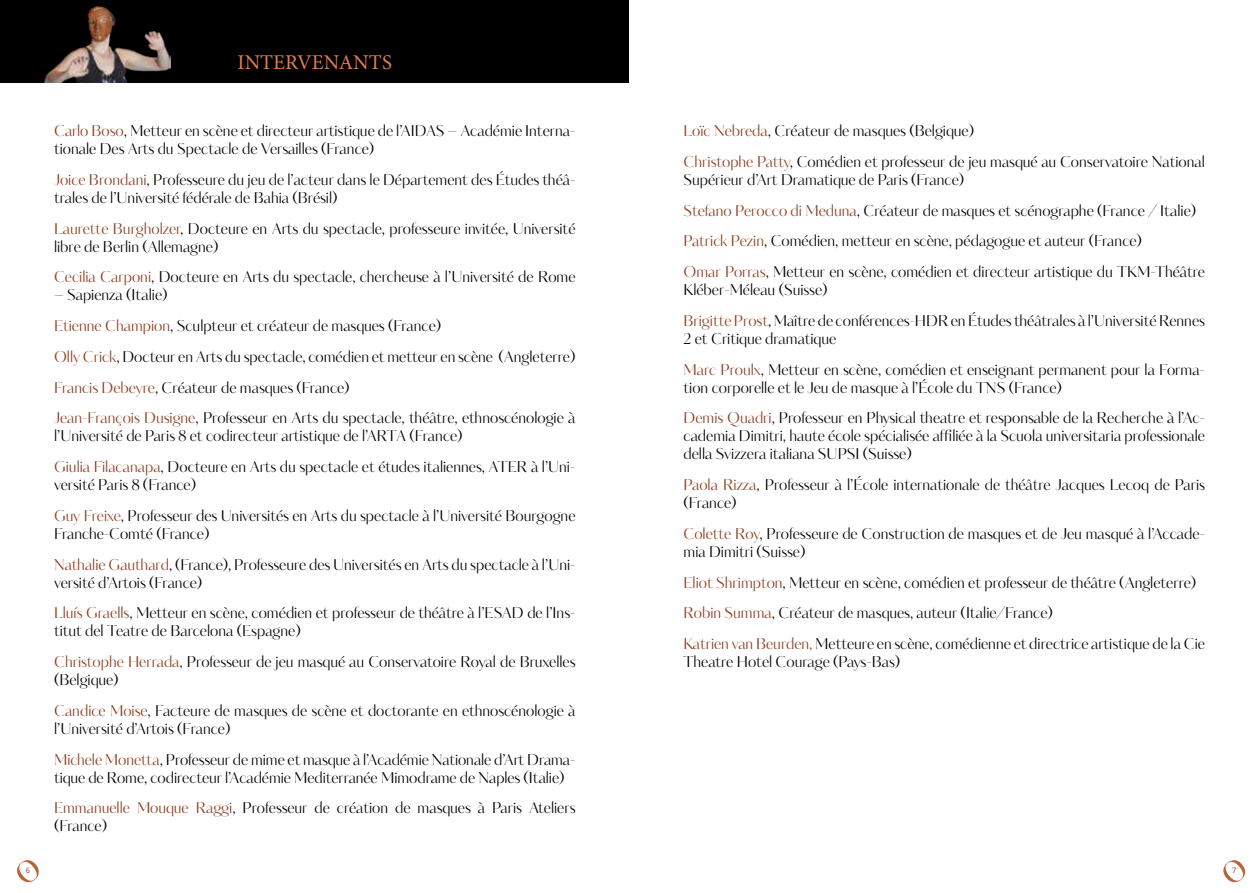
<style>
.page{position:relative;width:1259px;height:893px;background:#fff}
.page>*{position:absolute;margin:0;border:0;box-sizing:border-box;transform-origin:0 0}
.t1{font:21px "Minion Pro";color:#e07d4e}
.t2{font:15px/30.8px "Kudryashev Display Contrast Sans";color:#000}
.t3{font:7.5px "Open Sans";color:#8d3c1d}
.s1{color:#8d3c1d}
</style>
<div class="page">
<svg style="left:17px;top:860px;width:22px;height:23px"></svg>
<svg style="left:1223px;top:860px;width:22px;height:23px"></svg>
<div style="left:0;top:0;width:628px;height:83px;background:#000"></div>
<img style="left:44px;top:6px;width:126px;height:77px">
<h1 class="t1" style="left:237px;top:48px;width:156px">INTERVENANTS</h1>
<p class="t2" style="left:54px;top:123px;width:523px;line-height:18px"><span class="s1">Carlo Boso</span>, Metteur en scène et directeur artistique de l’AIDAS – Académie Interna&shy;tionale Des Arts du Spectacle de Versailles (France)</p>
<p class="t2" style="left:54px;top:172px;width:523px;line-height:18px"><span class="s1">Joice Brondani</span>, Professeure du jeu de l’acteur dans le Département des Études théâ&shy;trales de l’Université fédérale de Bahia (Brésil)</p>
<p class="t2" style="left:54px;top:220px;width:523px;line-height:18px"><span class="s1">Laurette Burgholzer</span>, Docteure en Arts du spectacle, professeure invitée, Université libre de Berlin (Allemagne)</p>
<p class="t2" style="left:54px;top:263px;width:523px"><span class="s1">Cecilia Carponi</span>, Docteure en Arts du spectacle, chercheuse à l’Université de Rome</p>
<p class="t2" style="left:54px;top:281px;width:523px">– Sapienza (Italie)<br><span class="s1">Etienne Champion</span>, Sculpteur et créateur de masques (France)<br><span class="s1">Olly Crick</span>, Docteur en Arts du spectacle, comédien et metteur en scène (Angleterre)<br><span class="s1">Francis Debeyre</span>, Créateur de masques (France)<br><span class="s1">Jean-François Dusigne</span>, Professeur en Arts du spectacle, théâtre, ethnoscénologie à</p>
<p class="t2" style="left:54px;top:422px;width:523px">l’Université de Paris 8 et codirecteur artistique de l’ARTA (France)<br><span class="s1">Giulia Filacanapa</span>, Docteure en Arts du spectacle et études italiennes, ATER à l’Uni-</p>
<p class="t2" style="left:54px;top:470px;width:523px">versité Paris 8 (France)<br><span class="s1">Guy Freixe</span>, Professeur des Universités en Arts du spectacle à l’Université Bourgogne</p>
<p class="t2" style="left:54px;top:519px;width:523px">Franche-Comté (France)<br><span class="s1">Nathalie Gauthard</span>, (France), Professeure des Universités en Arts du spectacle à l’Uni-</p>
<p class="t2" style="left:54px;top:568px;width:523px">versité d’Artois (France)<br><span class="s1">Lluís Graells</span>, Metteur en scène, comédien et professeur de théâtre à l’ESAD de l’Ins-</p>
<p class="t2" style="left:54px;top:617px;width:523px">titut del Teatre de Barcelona (Espagne)<br><span class="s1">Christophe Herrada</span>, Professeur de jeu masqué au Conservatoire Royal de Bruxelles</p>
<p class="t2" style="left:54px;top:665px;width:523px">(Belgique)<br><span class="s1">Candice Moise</span>, Facteure de masques de scène et doctorante en ethnoscénologie à</p>
<p class="t2" style="left:54px;top:714px;width:523px">l’Université d’Artois (France)<br><span class="s1">Michele Monetta</span>, Professeur de mime et masque à l’Académie Nationale d’Art Drama-</p>
<p class="t2" style="left:54px;top:763px;width:523px">tique de Rome, codirecteur l’Académie Mediterranée Mimodrame de Naples (Italie)<br><span class="s1">Emmanuelle Mouque Raggi</span>, Professeur de création de masques à Paris Ateliers</p>
<p class="t2" style="left:54px;top:812px;width:55px">(France)</p>
<p class="t2" style="left:683px;top:117px;width:523px"><span class="s1">Loïc Nebreda</span>, Créateur de masques (Belgique)<br><span class="s1">Christophe Patty</span>, Comédien et professeur de jeu masqué au Conservatoire National</p>
<p class="t2" style="left:683px;top:165px;width:523px">Supérieur d’Art Dramatique de Paris (France)<br><span class="s1">Stefano Perocco di Meduna</span>, Créateur de masques et scénographe (France / Italie)<br><span class="s1">Patrick Pezin</span>, Comédien, metteur en scène, pédagogue et auteur (France)<br><span class="s1">Omar Porras</span>, Metteur en scène, comédien et directeur artistique du TKM-Théâtre</p>
<p class="t2" style="left:683px;top:276px;width:523px">Kléber-Méleau (Suisse)<br><span class="s1">Brigitte Prost</span>, Maître de conférences-HDR en Études théâtrales à l’Université Rennes</p>
<p class="t2" style="left:683px;top:324px;width:523px">2 et Critique dramatique<br><span class="s1">Marc Proulx</span>, Metteur en scène, comédien et enseignant permanent pour la Forma-</p>
<p class="t2" style="left:683px;top:373px;width:523px">tion corporelle et le Jeu de masque à l’École du TNS (France)<br><span class="s1">Demis Quadri</span>, Professeur en Physical theatre et responsable de la Recherche à l’Ac-</p>
<p class="t2" style="left:683px;top:428px;width:523px;line-height:18px">cademia Dimitri, haute école spécialisée affiliée à la Scuola universitaria professionale della Svizzera italiana SUPSI (Suisse)</p>
<p class="t2" style="left:683px;top:477px;width:523px;line-height:18px"><span class="s1">Paola Rizza</span>, Professeur à l’École internationale de théâtre Jacques Lecoq de Paris (France)</p>
<p class="t2" style="left:683px;top:526px;width:523px;line-height:18px"><span class="s1">Colette Roy</span>, Professeure de Construction de masques et de Jeu masqué à l’Accade&shy;mia Dimitri (Suisse)</p>
<p class="t2" style="left:683px;top:568px;width:523px"><span class="s1">Eliot Shrimpton</span>, Metteur en scène, comédien et professeur de théâtre (Angleterre)<br><span class="s1">Robin Summa</span>, Créateur de masques, auteur (Italie/France)<br><span class="s1">Katrien van Beurden,</span> Metteure en scène, comédienne et directrice artistique de la Cie</p>
<p class="t2" style="left:683px;top:648px;width:218px">Theatre Hotel Courage (Pays-Bas)</p>
<p class="t3" style="left:26px;top:865px;width:6px">6</p>
<p class="t3" style="left:1232px;top:865px;width:6px">7</p>
</div>
